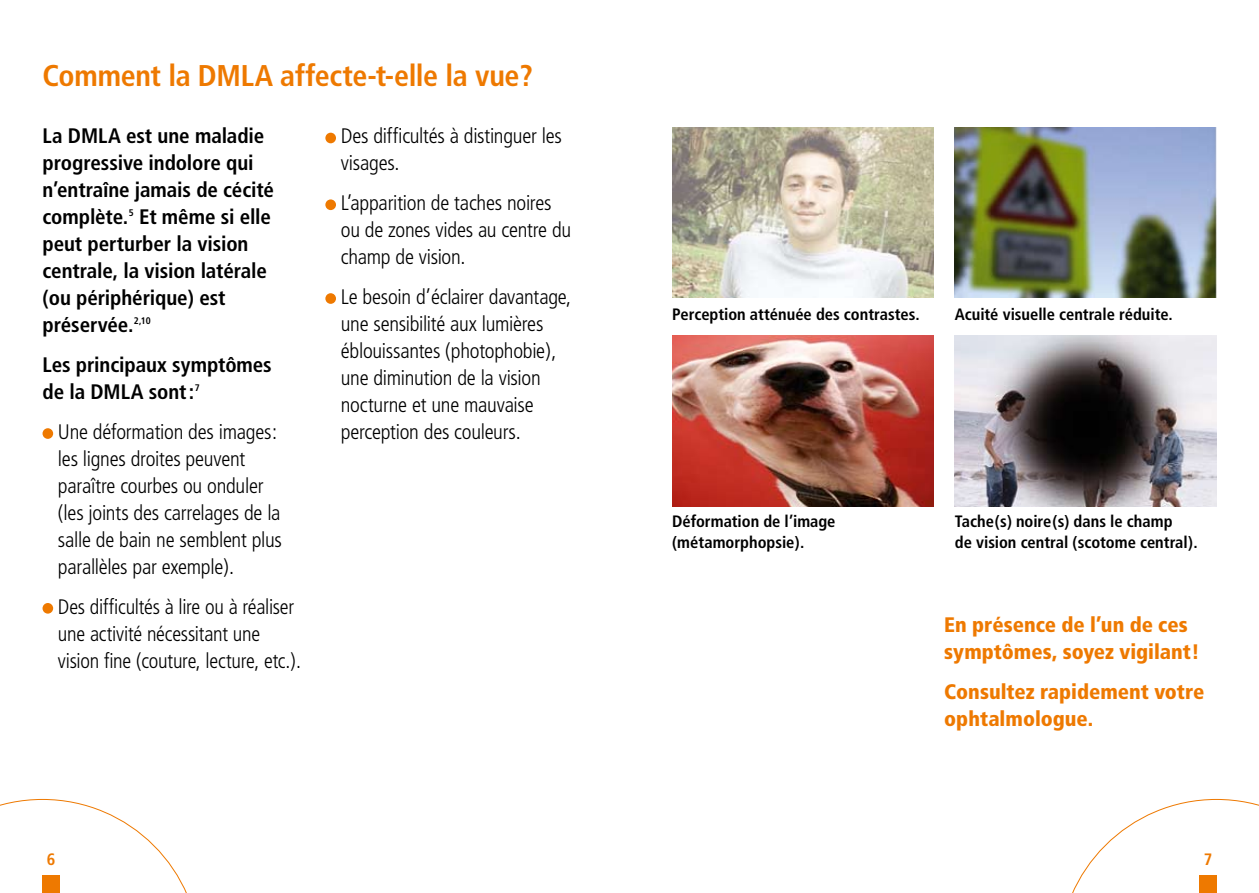
<style>
.page{position:relative;width:1259px;height:893px;background:#fff}
.page>*{position:absolute;margin:0;border:0;box-sizing:border-box;transform-origin:0 0}
.t1{font:700 condensed 30px "Frutiger";letter-spacing:-.01em;color:#ee7900}
.t2{font:300 condensed 21px/27px "Frutiger";letter-spacing:-.015em;color:#000}
.t3{font:700 condensed 21px/27px "Frutiger";letter-spacing:-.005em;color:#000}
.t4{font:900 condensed 21px/27px "Frutiger";color:#ee7900}
.t5{font:700 condensed 16.5px/21px "Frutiger";color:#000}
.t6{font:700 condensed 16.5px "Frutiger";color:#ee7900}
</style>
<div class="page">
<svg style="left:0;top:799px;width:187px;height:94px"></svg>
<svg style="left:1072px;top:799px;width:187px;height:94px"></svg>
<div style="left:1199px;top:876px;width:17px;height:17px;background:#ee7900"></div>
<div style="left:43px;top:428px;width:10px;height:11px;background:#ee7900;border-radius:50%"></div>
<div style="left:43px;top:603px;width:10px;height:11px;background:#ee7900;border-radius:50%"></div>
<div style="left:325px;top:133px;width:11px;height:10px;background:#ee7900;border-radius:50%"></div>
<div style="left:325px;top:199px;width:11px;height:11px;background:#ee7900;border-radius:50%"></div>
<div style="left:325px;top:293px;width:11px;height:11px;background:#ee7900;border-radius:50%"></div>
<img style="left:672px;top:336px;width:261px;height:170px">
<img style="left:955px;top:336px;width:261px;height:170px">
<img style="left:672px;top:128px;width:261px;height:170px">
<img style="left:955px;top:128px;width:261px;height:170px">
<h1 class="t1" style="left:43px;top:58px;width:492px">Comment la DMLA affecte-t-elle la vue?</h1>
<p class="t3" style="left:43px;top:123px;width:233px">La DMLA est une maladie progressive indolore qui n’entraîne jamais de cécité complète.<sup>5</sup> Et même si elle peut perturber la vision centrale, la vision latérale (ou périphérique) est préservée.<sup>2,10</sup></p>
<p class="t3" style="left:43px;top:351px;width:231px">Les principaux symptômes de la DMLA sont :<sup>7</sup></p>
<p class="t2" style="left:58px;top:418px;width:225px">Une déformation des images: les lignes droites peuvent paraître courbes ou onduler (les joints des carrelages de la salle de bain ne semblent plus parallèles par exemple).</p>
<p class="t2" style="left:58px;top:593px;width:244px">Des difficultés à lire ou à réaliser une activité nécessitant une vision fine (couture, lecture, etc.).</p>
<p class="t2" style="left:341px;top:123px;width:222px">Des difficultés à distinguer les visages.</p>
<p class="t2" style="left:341px;top:190px;width:232px">L’apparition de taches noires ou de zones vides au centre du champ de vision.</p>
<p class="t2" style="left:341px;top:283px;width:232px">Le besoin d’éclairer davantage, une sensibilité aux lumières éblouissantes (photophobie), une diminution de la vision nocturne et une mauvaise perception des couleurs.</p>
<p class="t5" style="left:672px;top:303px;width:249px">Perception atténuée des contrastes.</p>
<p class="t5" style="left:955px;top:303px;width:219px">Acuité visuelle centrale réduite.</p>
<p class="t5" style="left:672px;top:511px;width:165px">Déformation de l’image (métamorphopsie).</p>
<p class="t5" style="left:955px;top:511px;width:244px">Tache(s) noire(s) dans le champ<br>de vision central (scotome central).</p>
<p class="t4" style="left:944px;top:611px;width:257px">En présence de l’un de ces symptômes, soyez vigilant!</p>
<p class="t4" style="left:944px;top:678px;width:262px">Consultez rapidement votre ophtalmologue.</p>
<p class="t6" style="left:47px;top:849px;width:10px">6</p>
<p class="t6" style="left:1203px;top:849px;width:10px">7</p>
</div>
